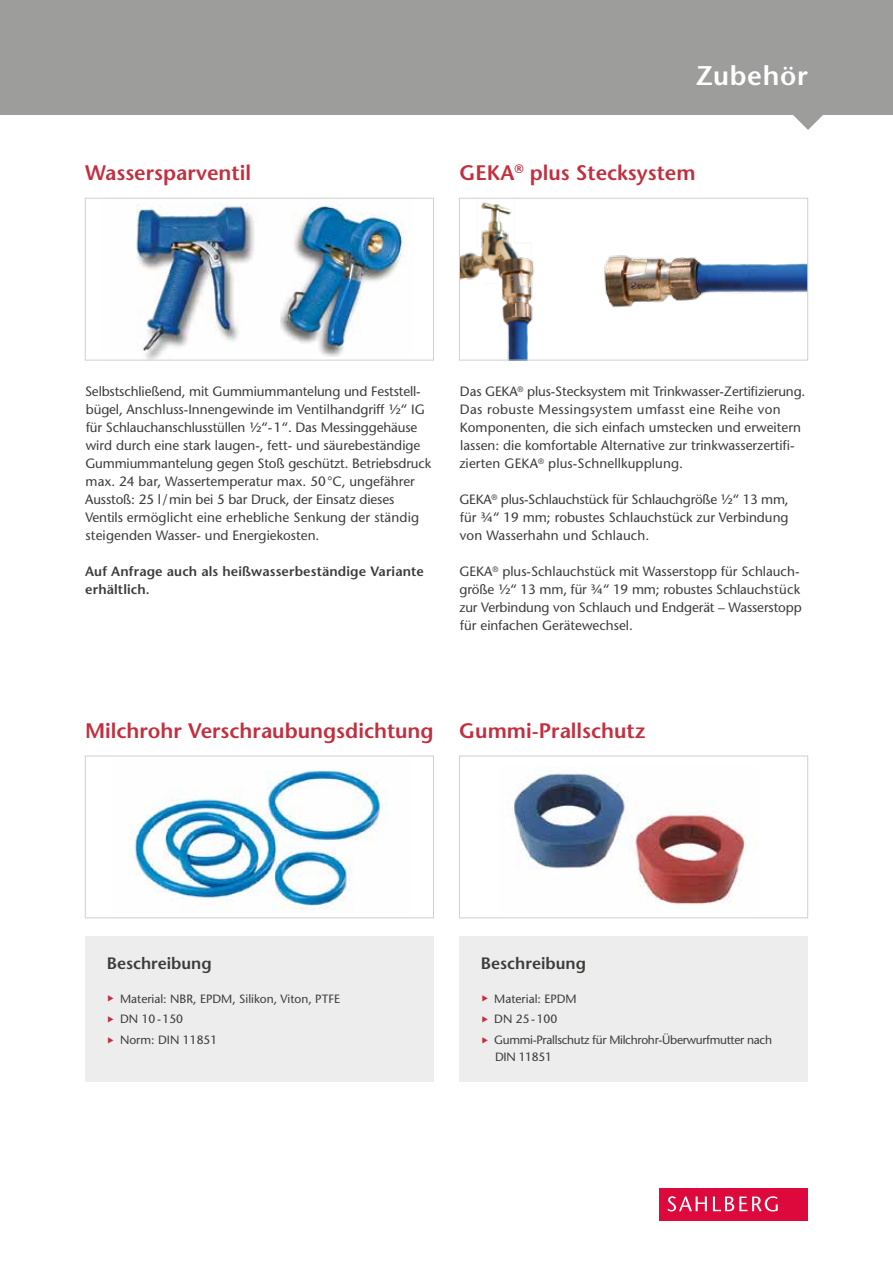
<style>
.page{position:relative;width:893px;height:1263px;background:#fff}
.page>*{position:absolute;margin:0;border:0;box-sizing:border-box;transform-origin:0 0}
.t1{font:600 27px "Stone Sans";letter-spacing:.025em;color:#fff}
.t2{font:600 21px "Stone Sans";color:#c22f3f}
.t3{font:600 16.5px "Stone Sans";color:#3c3c3b}
.t4{font:13.5px/18px "Stone Sans";color:#3c3c3b}
.t5{font:600 13.5px/18px "Stone Sans";letter-spacing:.01em;color:#3c3c3b}
.t6{font:12px "Stone Sans";color:#3c3c3b}
.t7{font:12px/16.5px "Stone Sans";letter-spacing:-.025em;color:#3c3c3b}
.s1{color:#c22f3f}
</style>
<div class="page">
<div style="left:659px;top:1188px;width:149px;height:32px;background:#dd083b"></div>
<svg style="left:667px;top:1196px;width:40px;height:15px"></svg>
<svg style="left:713px;top:1196px;width:65px;height:15px"></svg>
<div style="left:0;top:0;width:893px;height:115px;background:#9d9d9c"></div>
<svg style="left:793px;top:115px;width:30px;height:15px"></svg>
<img style="left:280px;top:204px;width:132px;height:153px">
<img style="left:136px;top:203px;width:119px;height:155px">
<div style="left:85px;top:198px;width:349px;height:162px;border:1px solid #d0d0d0"></div>
<img style="left:131px;top:770px;width:256px;height:140px">
<div style="left:85px;top:756px;width:349px;height:162px;border:1px solid #d0d0d0"></div>
<img style="left:512px;top:766px;width:235px;height:139px">
<div style="left:459px;top:756px;width:349px;height:162px;border:1px solid #d0d0d0"></div>
<img style="left:604px;top:255px;width:202px;height:53px">
<img style="left:461px;top:202px;width:73px;height:156px">
<div style="left:459px;top:198px;width:349px;height:162px;border:1px solid #d0d0d0"></div>
<div style="left:85px;top:936px;width:349px;height:146px;background:#ededed"></div>
<div style="left:459px;top:936px;width:349px;height:146px;background:#ededed"></div>
<h1 class="t1" style="left:696px;top:59px;width:113px">Zubehör</h1>
<h2 class="t2" style="left:85px;top:160px;width:168px">Wassersparventil</h2>
<h2 class="t2" style="left:459px;top:160px;width:238px">GEKA<sup>®</sup> plus Stecksystem</h2>
<p class="t4" style="left:85px;top:382px;width:348px">Selbstschließend, mit Gummiummantelung und Feststell&shy;bügel, Anschluss-Innengewinde im Ventilhandgriff ½“ IG für Schlauchanschlusstüllen ½“-1“. Das Messinggehäuse wird durch eine stark laugen-, fett- und säurebeständige Gummiummantelung gegen Stoß geschützt. Betriebsdruck max. 24 bar, Wassertemperatur max. 50°C, ungefährer Ausstoß: 25 l/min bei 5 bar Druck, der Einsatz dieses Ventils ermöglicht eine erhebliche Senkung der ständig steigenden Wasser- und Energiekosten.</p>
<p class="t5" style="left:85px;top:562px;width:340px">Auf Anfrage auch als heißwasserbeständige Variante erhältlich.</p>
<p class="t4" style="left:459px;top:382px;width:348px">Das GEKA<sup>®</sup> plus-Stecksystem mit Trinkwasser-Zertifizierung.<br>Das robuste Messingsystem umfasst eine Reihe von Komponenten, die sich einfach umstecken und erweitern lassen: die komfortable Alternative zur trinkwasserzertifi&shy;zierten GEKA<sup>®</sup> plus-Schnellkupplung.</p>
<p class="t4" style="left:460px;top:490px;width:331px;text-align:justify">GEKA<sup>®</sup> plus-Schlauchstück für Schlauchgröße ½“ 13 mm, für ¾“ 19 mm; robustes Schlauchstück zur Verbindung von Wasserhahn und Schlauch.</p>
<p class="t4" style="left:459px;top:562px;width:344px">GEKA<sup>®</sup> plus-Schlauchstück mit Wasserstopp für Schlauch&shy;größe ½“ 13 mm, für ¾“ 19 mm; robustes Schlauchstück zur Verbindung von Schlauch und Endgerät – Wasserstopp für einfachen Gerätewechsel.</p>
<h2 class="t2" style="left:85px;top:718px;width:562px">Milchrohr Verschraubungsdichtung Gummi-Prallschutz</h2>
<p class="t3" style="left:107px;top:953px;width:107px">Beschreibung</p>
<p class="t6" style="left:107px;top:991px;width:234px"><span class="s1">◆</span> Material: NBR, EPDM, Silikon, Viton, PTFE</p>
<p class="t6" style="left:107px;top:1012px;width:77px"><span class="s1">◆</span> DN 10-150</p>
<p class="t6" style="left:107px;top:1033px;width:111px"><span class="s1">◆</span> Norm: DIN 11851</p>
<p class="t3" style="left:481px;top:953px;width:107px">Beschreibung</p>
<p class="t6" style="left:482px;top:991px;width:97px"><span class="s1">◆</span> Material: EPDM</p>
<p class="t6" style="left:482px;top:1012px;width:77px"><span class="s1">◆</span> DN 25-100</p>
<p class="t7" style="left:495px;top:1032px;width:279px;text-indent:-13px"><span class="s1">◆</span> Gummi-Prallschutz für Milchrohr-Überwurfmutter nach<br>DIN 11851</p>
</div>
